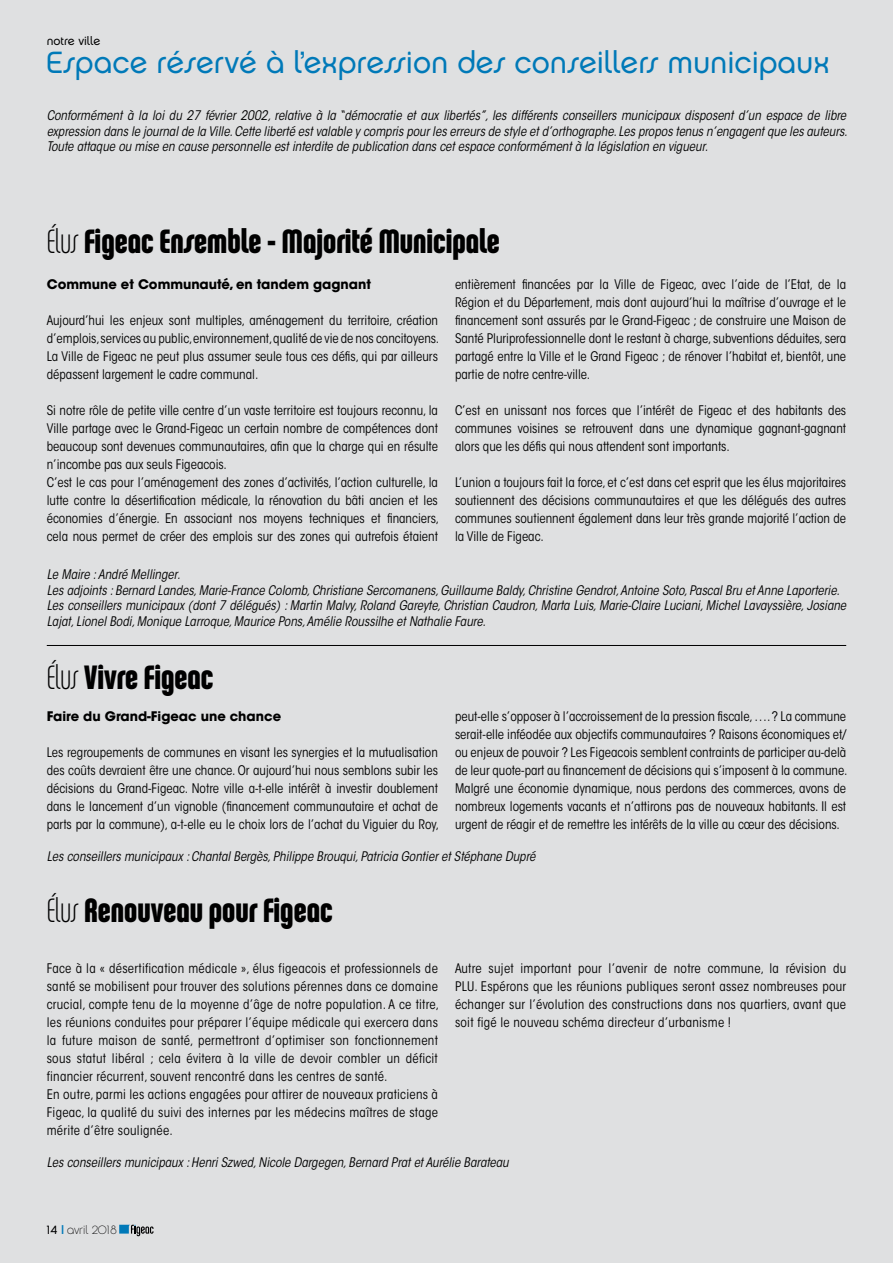
<style>
.page{position:relative;width:893px;height:1263px;background:#dfe0e1}
.page>*{position:absolute;margin:0;border:0;box-sizing:border-box;transform-origin:0 0}
.t1{font:36px "Chalet Comprime Hong Kong Seventy";color:#000}
.t2{font:30.75px "Chalet London Nineteen Seventy";color:#0079b8}
.t3{font:condensed 13.2px/18px "ITC Avant Garde Std";color:#000;text-align:justify}
.t4{font:italic condensed 13.2px/15.6px "ITC Avant Garde Std";color:#000;text-align:justify}
.t5{font:condensed 13.2px/18px "ITC Avant Garde Std";letter-spacing:.02em;color:#000}
.t6{font:700 13.2px "ITC Avant Garde Std";color:#000}
.t7{font:12px "Chalet Paris Nineteen Seventy";color:#000}
.t8{font:12px "Chalet London Nineteen Seventy";letter-spacing:-.005em;color:#000}
.s1{font-family:"Chalet Comprime Milan Seventy"}
.s2{font-family:"Chalet London Nineteen Seventy"}
.s3{font-family:"ITC Avant Garde Std";font-weight:500;color:#0079b8}
</style>
<div class="page">
<hr style="left:47px;top:645px;width:799px;height:1px;background:#000">
<svg style="left:119px;top:1225px;width:35px;height:11px"></svg>
<p class="t8" style="left:47px;top:34px;width:55px">notre ville</p>
<h2 class="t2" style="left:46px;top:43px;width:786px">Espace réservé à l’expression des conseillers municipaux</h2>
<p class="t4" style="left:47px;top:108px;width:802px">Conformément à la loi du 27 février 2002, relative à la “démocratie et aux libertés”, les différents conseillers municipaux disposent d’un espace de libre expression dans le journal de la Ville. Cette liberté est valable y compris pour les erreurs de style et d’orthographe. Les propos tenus n’engagent que les auteurs.<br>Toute attaque ou mise en cause personnelle est interdite de publication dans cet espace conformément à la législation en vigueur.</p>
<h1 class="t1" style="left:47px;top:220px;width:455px"><span class="s1">Élus</span> Figeac Ensemble - Majorité Municipale</h1>
<p class="t6" style="left:47px;top:276px;width:326px">Commune et Communauté, en tandem gagnant</p>
<p class="t3" style="left:47px;top:311px;width:394px">Aujourd’hui les enjeux sont multiples, aménagement du territoire, création d’emplois,services au public,environnement,qualité de vie de nos concitoyens.<br>La Ville de Figeac ne peut plus assumer seule tous ces défis, qui par ailleurs dépassent largement le cadre communal.</p>
<p class="t3" style="left:47px;top:401px;width:394px;text-align:left">Si notre rôle de petite ville centre d’un vaste territoire est toujours reconnu, la Ville partage avec le Grand-Figeac un certain nombre de compétences dont beaucoup sont devenues communautaires, afin que la charge qui en résulte n’incombe pas aux seuls Figeacois.<br>C’est le cas pour l’aménagement des zones d’activités, l’action culturelle, la lutte contre la désertification médicale, la rénovation du bâti ancien et les économies d’énergie. En associant nos moyens techniques et financiers, cela nous permet de créer des emplois sur des zones qui autrefois étaient</p>
<p class="t3" style="left:455px;top:275px;width:393px">entièrement financées par la Ville de Figeac, avec l’aide de l’Etat, de la Région et du Département, mais dont aujourd’hui la maîtrise d’ouvrage et le financement sont assurés par le Grand-Figeac ; de construire une Maison de Santé Pluriprofessionnelle dont le restant à charge, subventions déduites, sera partagé entre la Ville et le Grand Figeac ; de rénover l’habitat et, bientôt, une partie de notre centre-ville.</p>
<p class="t3" style="left:455px;top:401px;width:393px">C’est en unissant nos forces que l’intérêt de Figeac et des habitants des communes voisines se retrouvent dans une dynamique gagnant-gagnant alors que les défis qui nous attendent sont importants.</p>
<p class="t3" style="left:455px;top:473px;width:393px">L’union a toujours fait la force, et c’est dans cet esprit que les élus majoritaires soutiennent des décisions communautaires et que les délégués des autres communes soutiennent également dans leur très grande majorité l’action de la Ville de Figeac.</p>
<p class="t4" style="left:47px;top:567px;width:801px;text-align:left">Le Maire : André Mellinger.<br>Les adjoints : Bernard Landes, Marie-France Colomb, Christiane Sercomanens, Guillaume Baldy, Christine Gendrot, Antoine Soto, Pascal Bru et Anne Laporterie.<br>Les conseillers municipaux (dont 7 délégués) : Martin Malvy, Roland Gareyte, Christian Caudron, Marta Luis, Marie-Claire Luciani, Michel Lavayssière, Josiane Lajat, Lionel Bodi, Monique Larroque, Maurice Pons, Amélie Roussilhe et Nathalie Faure.</p>
<h1 class="t1" style="left:47px;top:656px;width:168px"><span class="s1">Élus</span> Vivre Figeac</h1>
<p class="t6" style="left:47px;top:708px;width:236px">Faire du Grand-Figeac une chance</p>
<p class="t3" style="left:47px;top:743px;width:394px">Les regroupements de communes en visant les synergies et la mutualisation des coûts devraient être une chance. Or aujourd’hui nous semblons subir les décisions du Grand-Figeac. Notre ville a-t-elle intérêt à investir doublement dans le lancement d’un vignoble (financement communautaire et achat de parts par la commune), a-t-elle eu le choix lors de l’achat du Viguier du Roy,</p>
<p class="t3" style="left:455px;top:707px;width:394px">peut-elle s’opposer à l’accroissement de la pression fiscale, …. ? La commune serait-elle inféodée aux objectifs communautaires ? Raisons économiques et/ ou enjeux de pouvoir ? Les Figeacois semblent contraints de participer au-delà de leur quote-part au financement de décisions qui s’imposent à la commune.<br>Malgré une économie dynamique, nous perdons des commerces, avons de nombreux logements vacants et n’attirons pas de nouveaux habitants. Il est urgent de réagir et de remettre les intérêts de la ville au cœur des décisions.</p>
<p class="t4" style="left:47px;top:849px;width:490px">Les conseillers municipaux : Chantal Bergès, Philippe Brouqui, Patricia Gontier et Stéphane Dupré</p>
<h1 class="t1" style="left:47px;top:889px;width:287px"><span class="s1">Élus</span> Renouveau pour Figeac</h1>
<p class="t5" style="left:47px;top:959px;width:394px">Face à la « désertification médicale », élus figeacois et professionnels de santé se mobilisent pour trouver des solutions pérennes dans ce domaine crucial, compte tenu de la moyenne d’âge de notre population. A ce titre, les réunions conduites pour préparer l’équipe médicale qui exercera dans la future maison de santé, permettront d’optimiser son fonctionnement sous statut libéral ; cela évitera à la ville de devoir combler un déficit financier récurrent, souvent rencontré dans les centres de santé.<br>En outre, parmi les actions engagées pour attirer de nouveaux praticiens à Figeac, la qualité du suivi des internes par les médecins maîtres de stage mérite d’être soulignée.</p>
<p class="t3" style="left:455px;top:959px;width:393px">Autre sujet important pour l’avenir de notre commune, la révision du PLU. Espérons que les réunions publiques seront assez nombreuses pour échanger sur l’évolution des constructions dans nos quartiers, avant que soit figé le nouveau schéma directeur d’urbanisme !</p>
<p class="t4" style="left:47px;top:1155px;width:463px">Les conseillers municipaux : Henri Szwed, Nicole Dargegen, Bernard Prat et Aurélie Barateau</p>
<p class="t7" style="left:47px;top:1222px;width:71px"><span class="s2">14</span> <span class="s3">I</span> avril 2018</p>
</div>
